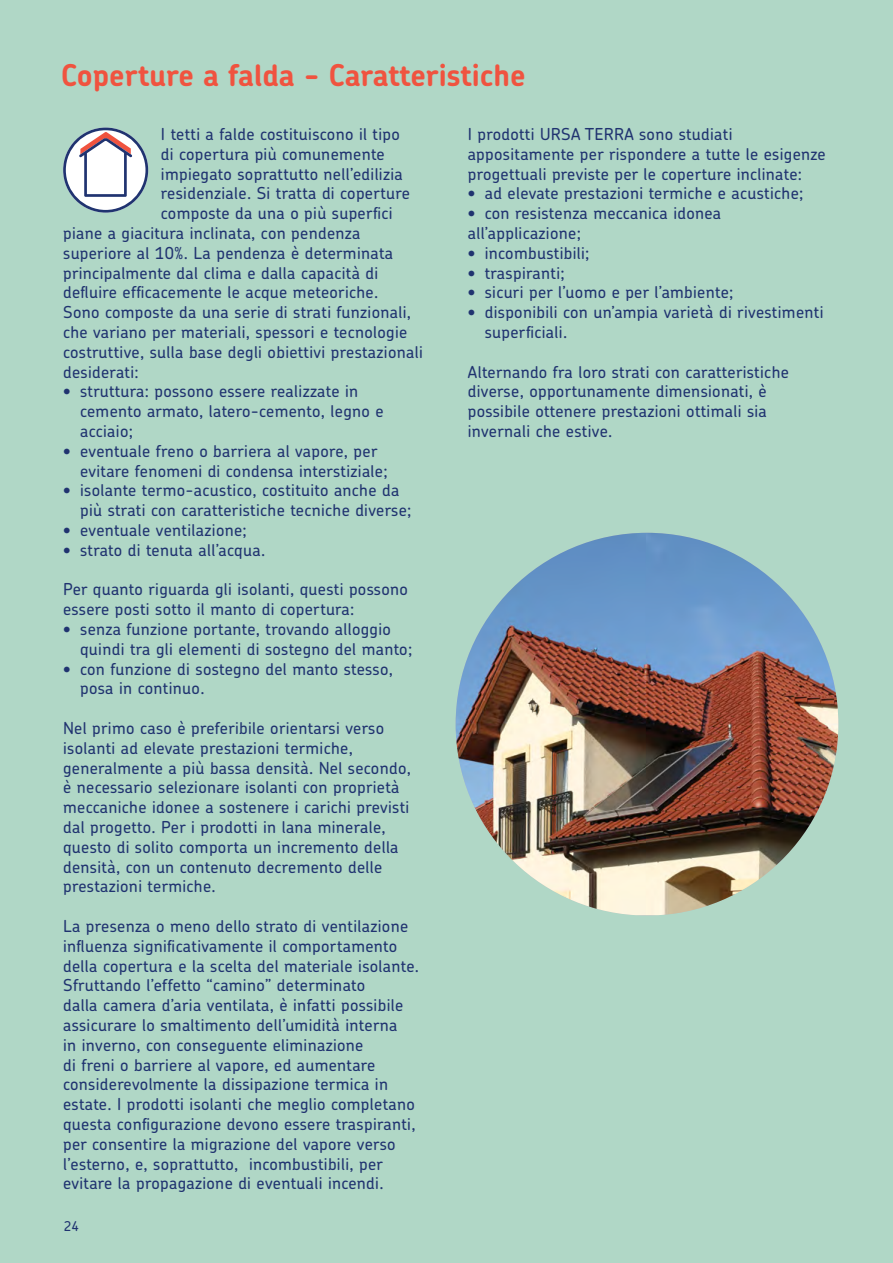
<style>
.page{position:relative;width:893px;height:1263px;background:#b0d7c6}
.page>*{position:absolute;margin:0;border:0;box-sizing:border-box;transform-origin:0 0}
.t1{font:700 30px "Chevin Pro";color:#f0533f}
.t2{font:500 16.5px/19.8px "Chevin Std";letter-spacing:.02em;color:#203370}
.t3{font:500 13.5px "Chevin Std";color:#203370}
</style>
<div class="page">
<img style="left:456px;top:533px;width:382px;height:382px;border-radius:188px">
<svg style="left:63px;top:128px;width:85px;height:85px"></svg>
<h1 class="t1" style="left:61px;top:55px;width:466px">Coperture a falda - Caratteristiche</h1>
<p class="t2" style="left:161px;top:124px;width:241px">I tetti a falde costituiscono il tipo</p>
<p class="t2" style="left:161px;top:143px;width:225px">di copertura più comunemente</p>
<p class="t2" style="left:161px;top:163px;width:243px">impiegato soprattutto nell’edilizia</p>
<p class="t2" style="left:161px;top:183px;width:250px">residenziale. Si tratta di coperture</p>
<p class="t2" style="left:161px;top:203px;width:233px">composte da una o più superfici</p>
<p class="t2" style="left:63px;top:223px;width:299px">piane a giacitura inclinata, con pendenza</p>
<p class="t2" style="left:63px;top:242px;width:331px">superiore al 10%. La pendenza è determinata</p>
<p class="t2" style="left:63px;top:262px;width:317px">principalmente dal clima e dalla capacità di</p>
<p class="t2" style="left:63px;top:282px;width:317px">defluire efficacemente le acque meteoriche.</p>
<p class="t2" style="left:63px;top:302px;width:349px">Sono composte da una serie di strati funzionali,</p>
<p class="t2" style="left:63px;top:322px;width:346px">che variano per materiali, spessori e tecnologie</p>
<p class="t2" style="left:63px;top:341px;width:361px">costruttive, sulla base degli obiettivi prestazionali</p>
<p class="t2" style="left:63px;top:361px;width:77px">desiderati:</p>
<p class="t2" style="left:80px;top:381px;width:305px;text-indent:-17px">• struttura: possono essere realizzate in cemento armato, latero-cemento, legno e acciaio;</p>
<p class="t2" style="left:80px;top:440px;width:309px;text-indent:-17px">• eventuale freno o barriera al vapore, per evitare fenomeni di condensa interstiziale;</p>
<p class="t2" style="left:80px;top:480px;width:333px;text-indent:-17px">• isolante termo-acustico, costituito anche da più strati con caratteristiche tecniche diverse;</p>
<p class="t2" style="left:63px;top:520px;width:185px">• eventuale ventilazione;</p>
<p class="t2" style="left:63px;top:539px;width:204px">• strato di tenuta all’acqua.</p>
<p class="t2" style="left:63px;top:579px;width:346px">Per quanto riguarda gli isolanti, questi possono essere posti sotto il manto di copertura:</p>
<p class="t2" style="left:80px;top:619px;width:334px;text-indent:-17px">• senza funzione portante, trovando alloggio quindi tra gli elementi di sostegno del manto;</p>
<p class="t2" style="left:80px;top:658px;width:314px;text-indent:-17px">• con funzione di sostegno del manto stesso, posa in continuo.</p>
<p class="t2" style="left:63px;top:718px;width:349px">Nel primo caso è preferibile orientarsi verso isolanti ad elevate prestazioni termiche, generalmente a più bassa densità. Nel secondo, è necessario selezionare isolanti con proprietà meccaniche idonee a sostenere i carichi previsti dal progetto. Per i prodotti in lana minerale, questo di solito comporta un incremento della densità, con un contenuto decremento delle prestazioni termiche.</p>
<p class="t2" style="left:63px;top:916px;width:357px">La presenza o meno dello strato di ventilazione influenza significativamente il comportamento della copertura e la scelta del materiale isolante.<br>Sfruttando l’effetto “camino” determinato<br>dalla camera d’aria ventilata, è infatti possibile assicurare lo smaltimento dell’umidità interna<br>in inverno, con conseguente eliminazione<br>di freni o barriere al vapore, ed aumentare considerevolmente la dissipazione termica in estate. I prodotti isolanti che meglio completano questa configurazione devono essere traspiranti, per consentire la migrazione del vapore verso l’esterno, e, soprattutto, incombustibili, per evitare la propagazione di eventuali incendi.</p>
<p class="t3" style="left:64px;top:1217px;width:17px">24</p>
<p class="t2" style="left:468px;top:124px;width:359px">I prodotti URSA TERRA sono studiati appositamente per rispondere a tutte le esigenze progettuali previste per le coperture inclinate:</p>
<p class="t2" style="left:468px;top:183px;width:337px">• ad elevate prestazioni termiche e acustiche;</p>
<p class="t2" style="left:468px;top:203px;width:255px">• con resistenza meccanica idonea all’applicazione;</p>
<p class="t2" style="left:468px;top:242px;width:123px">• incombustibili;</p>
<p class="t2" style="left:468px;top:262px;width:98px">• traspiranti;</p>
<p class="t2" style="left:468px;top:282px;width:267px">• sicuri per l’uomo e per l’ambiente;</p>
<p class="t2" style="left:485px;top:302px;width:340px;text-indent:-17px">• disponibili con un’ampia varietà di rivestimenti superficiali.</p>
<p class="t2" style="left:468px;top:361px;width:323px">Alternando fra loro strati con caratteristiche diverse, opportunamente dimensionati, è possibile ottenere prestazioni ottimali sia invernali che estive.</p>
</div>
